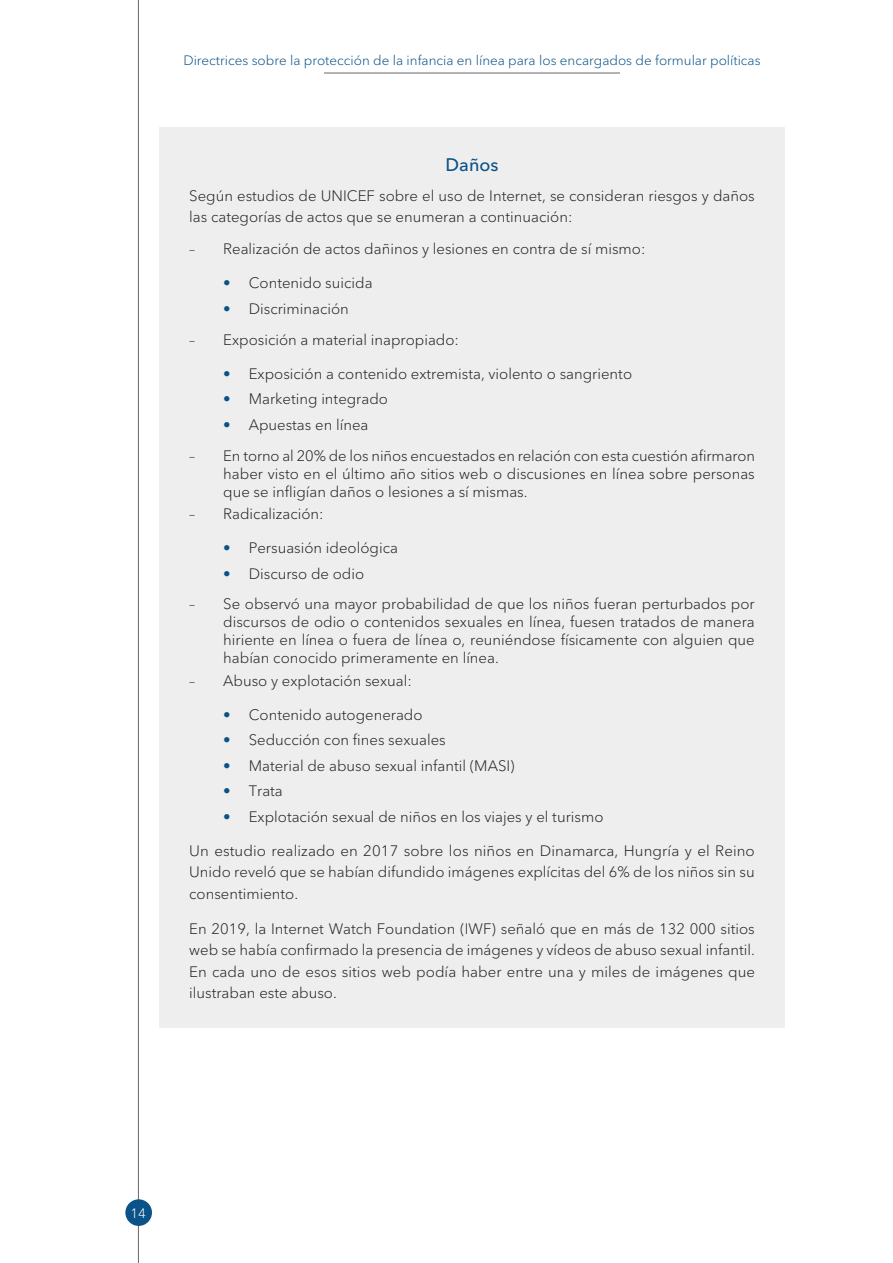
<style>
.page{position:relative;width:893px;height:1263px;background:#fff}
.page>*{position:absolute;margin:0;border:0;box-sizing:border-box;transform-origin:0 0}
.Box_title_centered{font:500 18px "Avenir Next LT Pro";color:#0a5288}
.Bullet_list_1{font:300 15px/21.3px "Avenir Next LT Pro";color:#231f20;text-align:justify}
.Bullet_list_2{font:300 15px "Avenir Next LT Pro";color:#231f20}
.t1{font:300 13.5px "Avenir Next LT Pro";color:#0a5288}
.t2{font:300 13.5px "Avenir Next LT Pro";color:#fff}
.s1{color:#0a5288}
</style>
<div class="page">
<hr style="left:138px;top:0;width:1px;height:1263px;background:#67676a">
<div style="left:125px;top:1199px;width:27px;height:27px;background:#0a5288;border-radius:50%"></div>
<hr style="left:324px;top:73px;width:296px;height:1px;background:#67676a">
<div style="left:159px;top:128px;width:625px;height:900px;background:#eeeeef"></div>
<p class="t1" style="left:183px;top:52px;width:579px">Directrices sobre la protección de la infancia en línea para los encargados de formular políticas</p>
<p class="Box_title_centered" style="left:446px;top:154px;width:54px">Daños</p>
<p class="Bullet_list_1" style="left:189px;top:185px;width:567px">Según estudios de UNICEF sobre el uso de Internet, se consideran riesgos y daños las categorías de actos que se enumeran a continuación:</p>
<p class="Bullet_list_1" style="left:189px;top:238px;width:458px"><span class="s1">–</span> Realización de actos dañinos y lesiones en contra de sí mismo:</p>
<p class="Bullet_list_2" style="left:223px;top:274px;width:151px"><span class="s1">•</span> Contenido suicida</p>
<p class="Bullet_list_2" style="left:223px;top:300px;width:127px"><span class="s1">•</span> Discriminación</p>
<p class="Bullet_list_1" style="left:189px;top:329px;width:271px"><span class="s1">–</span> Exposición a material inapropiado:</p>
<p class="Bullet_list_2" style="left:223px;top:365px;width:410px"><span class="s1">•</span> Exposición a contenido extremista, violento o sangriento</p>
<p class="Bullet_list_2" style="left:223px;top:390px;width:166px"><span class="s1">•</span> Marketing integrado</p>
<p class="Bullet_list_2" style="left:223px;top:416px;width:147px"><span class="s1">•</span> Apuestas en línea</p>
<p class="Bullet_list_1" style="left:223px;top:446px;width:533px;line-height:18px;text-indent:-34px"><span class="s1">–</span> En torno al 20% de los niños encuestados en relación con esta cuestión afirmaron haber visto en el último año sitios web o discusiones en línea sobre personas que se infligían daños o lesiones a sí mismas.</p>
<p class="Bullet_list_1" style="left:189px;top:503px;width:136px"><span class="s1">–</span> Radicalización:</p>
<p class="Bullet_list_2" style="left:223px;top:539px;width:176px"><span class="s1">•</span> Persuasión ideológica</p>
<p class="Bullet_list_2" style="left:223px;top:564px;width:142px"><span class="s1">•</span> Discurso de odio</p>
<p class="Bullet_list_1" style="left:223px;top:595px;width:533px;line-height:18px;text-indent:-34px"><span class="s1">–</span> Se observó una mayor probabilidad de que los niños fueran perturbados por discursos de odio o contenidos sexuales en línea, fuesen tratados de manera hiriente en línea o fuera de línea o, reuniéndose físicamente con alguien que habían conocido primeramente en línea.</p>
<p class="Bullet_list_1" style="left:189px;top:670px;width:224px"><span class="s1">–</span> Abuso y explotación sexual:</p>
<p class="Bullet_list_2" style="left:223px;top:705px;width:201px"><span class="s1">•</span> Contenido autogenerado</p>
<p class="Bullet_list_2" style="left:223px;top:731px;width:224px"><span class="s1">•</span> Seducción con fines sexuales</p>
<p class="Bullet_list_2" style="left:223px;top:756px;width:293px"><span class="s1">•</span> Material de abuso sexual infantil (MASI)</p>
<p class="Bullet_list_2" style="left:223px;top:782px;width:61px"><span class="s1">•</span> Trata</p>
<p class="Bullet_list_2" style="left:223px;top:808px;width:382px"><span class="s1">•</span> Explotación sexual de niños en los viajes y el turismo</p>
<p class="Bullet_list_1" style="left:189px;top:840px;width:567px">Un estudio realizado en 2017 sobre los niños en Dinamarca, Hungría y el Reino Unido reveló que se habían difundido imágenes explícitas del 6% de los niños sin su consentimiento.</p>
<p class="Bullet_list_1" style="left:189px;top:918px;width:567px">En 2019, la Internet Watch Foundation (IWF) señaló que en más de 132 000 sitios web se había confirmado la presencia de imágenes y vídeos de abuso sexual infantil.<br>En cada uno de esos sitios web podía haber entre una y miles de imágenes que ilustraban este abuso.</p>
<p class="t2" style="left:130px;top:1205px;width:17px">14</p>
</div>
